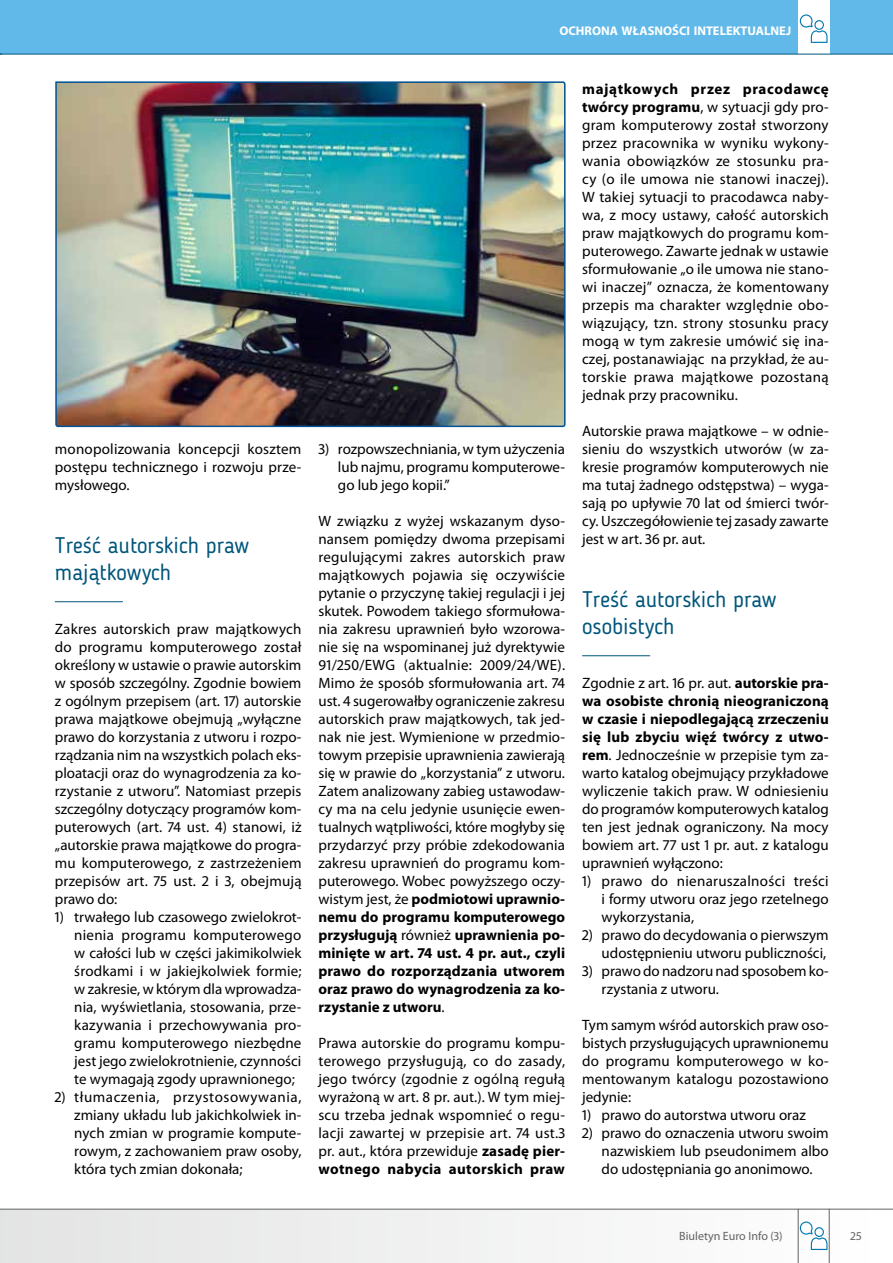
<style>
.page{position:relative;width:893px;height:1263px;background:#fff}
.page>*{position:absolute;margin:0;border:0;box-sizing:border-box;transform-origin:0 0}
.t1{font:22.5px/27px "Blogger Sans";color:#00567b}
.t2{font:15px/18px "Myriad Pro";color:#000;text-align:justify}
.t3{font:700 12.6px "Myriad Pro";color:#fff}
.t4{font:12px "Myriad Pro";color:#626261}
.s1{font-weight:700}
</style>
<div class="page">
<div style="left:0;top:0;width:893px;height:54px;background:#61b9e9"></div>
<div style="left:0;top:1209px;width:893px;height:54px;background:linear-gradient(to right,#e3e4e4,#fff)"></div>
<hr style="left:0;top:1209px;width:893px;height:1px;background:#626261">
<hr style="left:829px;top:1209px;width:1px;height:54px;background:#626261">
<hr style="left:798px;top:1209px;width:1px;height:54px;background:#626261">
<div style="left:798px;top:0;width:31px;height:54px;background:#fff"></div>
<hr style="left:0;top:54px;width:893px;height:1px;background:#00567b">
<hr style="left:55px;top:601px;width:68px;height:1px;background:#00567b">
<hr style="left:582px;top:655px;width:68px;height:1px;background:#00567b">
<svg style="left:800px;top:14px;width:27px;height:29px"></svg>
<svg style="left:800px;top:1221px;width:27px;height:29px"></svg>
<img style="left:55px;top:81px;width:511px;height:347px">
<p class="t3" style="left:559px;top:23px;width:233px">OCHRONA WŁASNOŚCI INTELEKTUALNEJ</p>
<p class="t2" style="left:55px;top:440px;width:248px">monopolizowania koncepcji kosztem postępu technicznego i rozwoju prze&shy;mysłowego.</p>
<h1 class="t1" style="left:55px;top:532px;width:196px">Treść autorskich praw majątkowych</h1>
<p class="t2" style="left:55px;top:620px;width:248px">Zakres autorskich praw majątkowych do programu komputerowego został określony w ustawie o prawie autorskim w sposób szczególny. Zgodnie bowiem z ogólnym przepisem (art. 17) autorskie prawa majątkowe obejmują „wyłączne prawo do korzystania z utworu i rozpo&shy;rządzania nim na wszystkich polach eks&shy;ploatacji oraz do wynagrodzenia za ko&shy;rzystanie z utworu”. Natomiast przepis szczególny dotyczący programów kom&shy;puterowych (art. 74 ust. 4) stanowi, iż „autorskie prawa majątkowe do progra&shy;mu komputerowego, z zastrzeżeniem przepisów art. 75 ust. 2 i 3, obejmują prawo do:</p>
<p class="t2" style="left:74px;top:908px;width:229px;text-indent:-19px">1) trwałego lub czasowego zwielokrot&shy;nienia programu komputerowego w całości lub w części jakimikolwiek środkami i w jakiejkolwiek formie; w zakresie, w którym dla wprowadza&shy;nia, wyświetlania, stosowania, prze&shy;kazywania i przechowywania pro&shy;gramu komputerowego niezbędne jest jego zwielokrotnienie, czynności te wymagają zgody uprawnionego;</p>
<p class="t2" style="left:74px;top:1088px;width:229px;text-indent:-20px">2) tłumaczenia, przystosowywania, zmiany układu lub jakichkolwiek in&shy;nych zmian w programie kompute&shy;rowym, z zachowaniem praw osoby, która tych zmian dokonała;</p>
<p class="t2" style="left:338px;top:440px;width:229px;text-indent:-20px">3) rozpowszechniania, w tym użyczenia lub najmu, programu komputerowe&shy;go lub jego kopii.”</p>
<p class="t2" style="left:318px;top:512px;width:248px">W związku z wyżej wskazanym dyso&shy;nansem pomiędzy dwoma przepisami regulującymi zakres autorskich praw majątkowych pojawia się oczywiście pytanie o przyczynę takiej regulacji i jej skutek. Powodem takiego sformułowa&shy;nia zakresu uprawnień było wzorowa&shy;nie się na wspominanej już dyrektywie 91/250/EWG (aktualnie: 2009/24/WE).<br>Mimo że sposób sformułowania art. 74 ust. 4 sugerowałby ograniczenie zakresu autorskich praw majątkowych, tak jed&shy;nak nie jest. Wymienione w przedmio&shy;towym przepisie uprawnienia zawierają się w prawie do „korzystania” z utworu.<br>Zatem analizowany zabieg ustawodaw&shy;cy ma na celu jedynie usunięcie ewen&shy;tualnych wątpliwości, które mogłyby się przydarzyć przy próbie zdekodowania zakresu uprawnień do programu kom&shy;puterowego. Wobec powyższego oczy&shy;wistym jest, że <span class="s1">podmiotowi uprawnio&shy;nemu do programu komputerowego przysługują</span> również <span class="s1">uprawnienia po&shy;minięte w art. 74 ust. 4 pr. aut., czyli prawo do rozporządzania utworem oraz prawo do wynagrodzenia za ko&shy;rzystanie z utworu</span>.</p>
<p class="t2" style="left:318px;top:1034px;width:248px">Prawa autorskie do programu kompu&shy;terowego przysługują, co do zasady, jego twórcy (zgodnie z ogólną regułą wyrażoną w art. 8 pr. aut.). W tym miej&shy;scu trzeba jednak wspomnieć o regu&shy;lacji zawartej w przepisie art. 74 ust.3 pr. aut., która przewiduje <span class="s1">zasadę pier&shy;wotnego nabycia autorskich praw</span></p>
<p class="t2" style="left:582px;top:80px;width:248px"><span class="s1">majątkowych przez pracodawcę twórcy programu</span>, w sytuacji gdy pro&shy;gram komputerowy został stworzony przez pracownika w wyniku wykony&shy;wania obowiązków ze stosunku pra&shy;cy (o ile umowa nie stanowi inaczej).<br>W takiej sytuacji to pracodawca naby&shy;wa, z mocy ustawy, całość autorskich praw majątkowych do programu kom&shy;puterowego. Zawarte jednak w ustawie sformułowanie „o ile umowa nie stano&shy;wi inaczej” oznacza, że komentowany przepis ma charakter względnie obo&shy;wiązujący, tzn. strony stosunku pracy mogą w tym zakresie umówić się ina&shy;czej, postanawiając na przykład, że au&shy;torskie prawa majątkowe pozostaną jednak przy pracowniku.</p>
<p class="t2" style="left:582px;top:422px;width:248px">Autorskie prawa majątkowe – w odnie&shy;sieniu do wszystkich utworów (w za&shy;kresie programów komputerowych nie ma tutaj żadnego odstępstwa) – wyga&shy;sają po upływie 70 lat od śmierci twór&shy;cy. Uszczegółowienie tej zasady zawarte jest w art. 36 pr. aut.</p>
<h1 class="t1" style="left:582px;top:586px;width:196px">Treść autorskich praw osobistych</h1>
<p class="t2" style="left:582px;top:674px;width:248px">Zgodnie z art. 16 pr. aut. <span class="s1">autorskie pra&shy;wa osobiste chronią nieograniczoną w czasie i niepodlegającą zrzeczeniu się lub zbyciu więź twórcy z utwo&shy;rem</span>. Jednocześnie w przepisie tym za&shy;warto katalog obejmujący przykładowe wyliczenie takich praw. W odniesieniu do programów komputerowych katalog ten jest jednak ograniczony. Na mocy bowiem art. 77 ust 1 pr. aut. z katalogu uprawnień wyłączono:</p>
<p class="t2" style="left:602px;top:872px;width:229px;text-indent:-20px">1) prawo do nienaruszalności treści i formy utworu oraz jego rzetelnego wykorzystania,</p>
<p class="t2" style="left:582px;top:926px;width:248px;text-align:right">2) prawo do decydowania o pierwszym udostępnieniu utworu publiczności,</p>
<p class="t2" style="left:602px;top:962px;width:229px;text-indent:-20px">3) prawo do nadzoru nad sposobem ko&shy;rzystania z utworu.</p>
<p class="t2" style="left:582px;top:1016px;width:248px">Tym samym wśród autorskich praw oso&shy;bistych przysługujących uprawnionemu do programu komputerowego w ko&shy;mentowanym katalogu pozostawiono jedynie:</p>
<p class="t2" style="left:582px;top:1106px;width:225px">1) prawo do autorstwa utworu oraz</p>
<p class="t2" style="left:602px;top:1124px;width:229px;text-indent:-20px">2) prawo do oznaczenia utworu swoim nazwiskiem lub pseudonimem albo do udostępniania go anonimowo.</p>
<p class="t4" style="left:679px;top:1228px;width:105px">Biuletyn Euro Info (3)</p>
<p class="t4" style="left:851px;top:1228px;width:12px">25</p>
</div>
